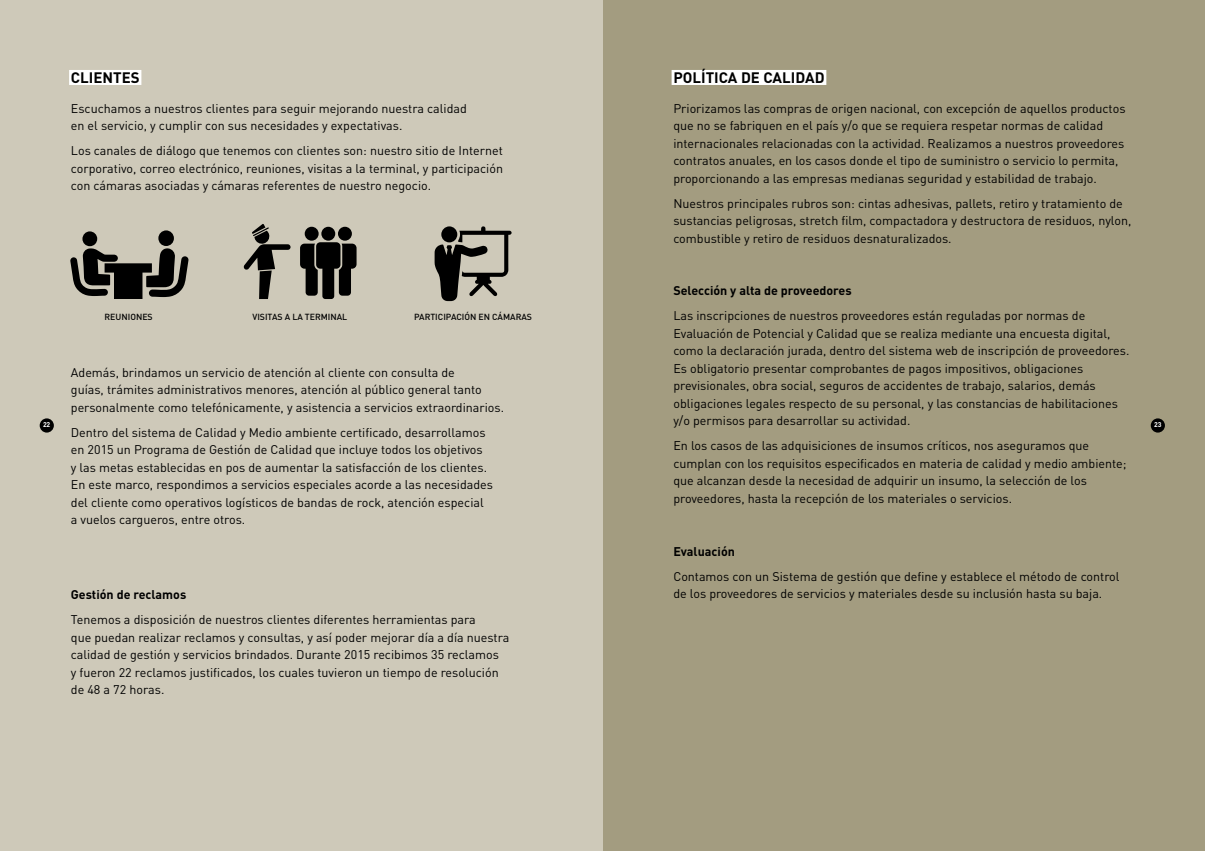
<style>
.page{position:relative;width:1205px;height:851px;background:#fff}
.page>*{position:absolute;margin:0;border:0;box-sizing:border-box;transform-origin:0 0}
.t1{font:700 15px "DIN";color:#000}
.t2{font:12.5px/17.5px "DIN";color:#000}
.t3{font:700 12.5px "DIN";color:#000}
.t4{font:500 8.75px "DIN";color:#000}
.t5{font:700 6.88px "DIN";color:#fff}
</style>
<div class="page">
<div style="left:602px;top:0;width:603px;height:850px;background:#a39c80"></div>
<div style="left:1151px;top:418px;width:14px;height:14px;background:#000;border-radius:50%"></div>
<div style="left:671px;top:70px;width:155px;height:15px;background:#fff"></div>
<div style="left:0;top:0;width:602px;height:850px;background:#cec9b9"></div>
<div style="left:40px;top:418px;width:14px;height:14px;background:#000;border-radius:50%"></div>
<div style="left:69px;top:70px;width:72px;height:15px;background:#fff"></div>
<div style="left:82px;top:231px;width:15px;height:15px;background:#000;border-radius:50%"></div>
<div style="left:158px;top:230px;width:16px;height:16px;background:#000;border-radius:50%"></div>
<svg style="left:70px;top:248px;width:119px;height:51px"></svg>
<svg style="left:243px;top:224px;width:47px;height:75px"></svg>
<div style="left:338px;top:227px;width:14px;height:14px;background:#000;border-radius:50%"></div>
<div style="left:305px;top:227px;width:14px;height:14px;background:#000;border-radius:50%"></div>
<div style="left:321px;top:227px;width:14px;height:13px;background:#000;border-radius:50%"></div>
<svg style="left:300px;top:242px;width:56px;height:57px"></svg>
<svg style="left:435px;top:226px;width:77px;height:75px"></svg>
<p class="t1" style="left:71px;top:67px;width:70px">CLIENTES</p>
<p class="t2" style="left:71px;top:99px;width:397px">Escuchamos a nuestros clientes para seguir mejorando nuestra calidad en el servicio, y cumplir con sus necesidades y expectativas.</p>
<p class="t2" style="left:71px;top:142px;width:434px;text-align:justify">Los canales de diálogo que tenemos con clientes son: nuestro sitio de Internet corporativo, correo electrónico, reuniones, visitas a la terminal, y participación con cámaras asociadas y cámaras referentes de nuestro negocio.</p>
<p class="t5" style="left:43px;top:420px;width:9px">22</p>
<p class="t4" style="left:105px;top:311px;width:50px">REUNIONES</p>
<p class="t4" style="left:252px;top:311px;width:96px">VISITAS A LA TERMINAL</p>
<p class="t4" style="left:414px;top:311px;width:119px">PARTICIPACIÓN EN CÁMARAS</p>
<p class="t2" style="left:71px;top:363px;width:435px">Además, brindamos un servicio de atención al cliente con consulta de<br>guías, trámites administrativos menores, atención al público general tanto personalmente como telefónicamente, y asistencia a servicios extraordinarios.</p>
<p class="t2" style="left:71px;top:423px;width:424px">Dentro del sistema de Calidad y Medio ambiente certificado, desarrollamos en 2015 un Programa de Gestión de Calidad que incluye todos los objetivos<br>y las metas establecidas en pos de aumentar la satisfacción de los clientes.<br>En este marco, respondimos a servicios especiales acorde a las necesidades del cliente como operativos logísticos de bandas de rock, atención especial a vuelos cargueros, entre otros.</p>
<p class="t3" style="left:71px;top:586px;width:117px">Gestión de reclamos</p>
<p class="t2" style="left:71px;top:610px;width:440px">Tenemos a disposición de nuestros clientes diferentes herramientas para<br>que puedan realizar reclamos y consultas, y así poder mejorar día a día nuestra calidad de gestión y servicios brindados. Durante 2015 recibimos 35 reclamos<br>y fueron 22 reclamos justificados, los cuales tuvieron un tiempo de resolución de 48 a 72 horas.</p>
<p class="t1" style="left:673px;top:67px;width:153px">POLÍTICA DE CALIDAD</p>
<p class="t2" style="left:673px;top:99px;width:454px">Priorizamos las compras de origen nacional, con excepción de aquellos productos que no se fabriquen en el país y/o que se requiera respetar normas de calidad internacionales relacionadas con la actividad. Realizamos a nuestros proveedores contratos anuales, en los casos donde el tipo de suministro o servicio lo permita, proporcionando a las empresas medianas seguridad y estabilidad de trabajo.</p>
<p class="t2" style="left:673px;top:194px;width:459px">Nuestros principales rubros son: cintas adhesivas, pallets, retiro y tratamiento de sustancias peligrosas, stretch film, compactadora y destructora de residuos, nylon, combustible y retiro de residuos desnaturalizados.</p>
<p class="t3" style="left:673px;top:282px;width:180px">Selección y alta de proveedores</p>
<p class="t2" style="left:673px;top:307px;width:458px">Las inscripciones de nuestros proveedores están reguladas por normas de Evaluación de Potencial y Calidad que se realiza mediante una encuesta digital, como la declaración jurada, dentro del sistema web de inscripción de proveedores.<br>Es obligatorio presentar comprobantes de pagos impositivos, obligaciones previsionales, obra social, seguros de accidentes de trabajo, salarios, demás obligaciones legales respecto de su personal, y las constancias de habilitaciones y/o permisos para desarrollar su actividad.</p>
<p class="t2" style="left:673px;top:437px;width:455px">En los casos de las adquisiciones de insumos críticos, nos aseguramos que cumplan con los requisitos especificados en materia de calidad y medio ambiente; que alcanzan desde la necesidad de adquirir un insumo, la selección de los proveedores, hasta la recepción de los materiales o servicios.</p>
<p class="t3" style="left:673px;top:542px;width:63px">Evaluación</p>
<p class="t2" style="left:673px;top:567px;width:448px">Contamos con un Sistema de gestión que define y establece el método de control de los proveedores de servicios y materiales desde su inclusión hasta su baja.</p>
<p class="t5" style="left:1154px;top:420px;width:9px">23</p>
</div>
